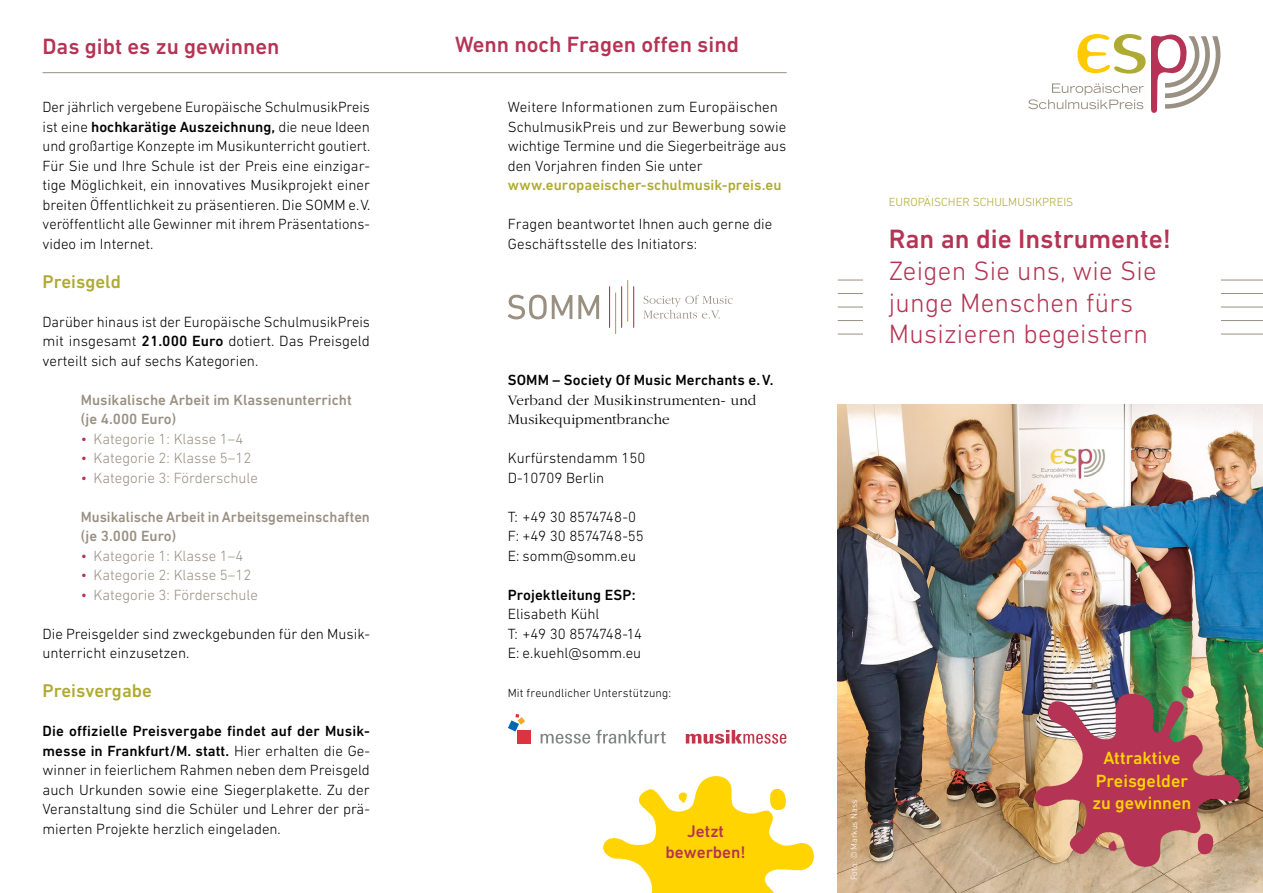
<style>
.page{position:relative;width:1263px;height:893px;background:#fff}
.page>*{position:absolute;margin:0;border:0;box-sizing:border-box;transform-origin:0 0}
.t1{font:300 27px/31.5px "DIN Next LT Pro";letter-spacing:.01em;color:#b53354}
.t2{font:500 27px "DIN Next LT Pro";color:#b53354}
.t3{font:500 22.5px "DIN Next LT Pro";color:#b53354}
.t4{font:500 18.75px "DIN Next LT Pro";color:#afaa32}
.t5{font:500 18px/22.5px "DIN Next LT Pro";color:#ffd400;text-align:center}
.t6{font:500 17.1px/21.3px "DIN Next LT Pro";color:#b53354;text-align:center}
.t7{font:300 15px/19.5px "DIN Next LT Pro";color:#000}
.t8{font:300 15px "DIN Next LT Pro";color:#9a9082}
.t9{font:500 15px/19.5px "DIN Next LT Pro";color:#9a9082}
.t10{font:300 15px/19.5px "ITC Garamond Std";letter-spacing:.01em;color:#000}
.t11{font:500 15px "DIN Next LT Pro";letter-spacing:.005em;color:#000}
.t12{font:500 15px "DIN Next LT Pro";letter-spacing:.005em;color:#afaa32}
.t13{font:300 12px "DIN Next LT Pro";letter-spacing:.01em;color:#000}
.t14{font:300 12px "DIN Next LT Pro";color:#afaa32}
.t15{font:300 9px "DIN Next LT Pro";color:#fff}
.s1{font-weight:500}
.s2{color:#b53354}
</style>
<div class="page">
<img style="left:603px;top:776px;width:211px;height:117px">
<img style="left:838px;top:405px;width:425px;height:488px">
<hr style="left:838px;top:280px;width:425px;height:1px;background:#9a9082">
<hr style="left:838px;top:307px;width:425px;height:1px;background:#9a9082">
<hr style="left:838px;top:293px;width:425px;height:1px;background:#9a9082">
<hr style="left:838px;top:320px;width:425px;height:1px;background:#9a9082">
<hr style="left:838px;top:334px;width:425px;height:1px;background:#9a9082">
<svg style="left:1151px;top:35px;width:69px;height:78px"></svg>
<svg style="left:1077px;top:34px;width:68px;height:40px"></svg>
<svg style="left:1028px;top:83px;width:116px;height:26px"></svg>
<img style="left:1035px;top:686px;width:205px;height:180px">
<hr style="left:43px;top:72px;width:744px;height:1px;background:#9a9082">
<div style="left:863px;top:196px;width:357px;height:170px;background:#fff"></div>
<svg style="left:508px;top:295px;width:64px;height:24px"></svg>
<svg style="left:578px;top:295px;width:21px;height:24px"></svg>
<svg style="left:643px;top:295px;width:90px;height:23px"></svg>
<hr style="left:609px;top:286px;width:1px;height:42px;background:#b53354">
<hr style="left:633px;top:286px;width:1px;height:42px;background:#b53354">
<hr style="left:615px;top:293px;width:1px;height:41px;background:#afaa32">
<hr style="left:621px;top:286px;width:1px;height:42px;background:#b53354">
<hr style="left:627px;top:280px;width:1px;height:42px;background:#afaa32">
<div style="left:517px;top:730px;width:13px;height:13px;background:#dc333f"></div>
<svg style="left:508px;top:714px;width:17px;height:17px"></svg>
<svg style="left:541px;top:734px;width:49px;height:10px"></svg>
<svg style="left:596px;top:730px;width:70px;height:14px"></svg>
<svg style="left:686px;top:730px;width:100px;height:14px"></svg>
<h2 class="t3" style="left:43px;top:33px;width:238px">Das gibt es zu gewinnen</h2>
<h2 class="t3" style="left:455px;top:32px;width:285px">Wenn noch Fragen offen sind</h2>
<p class="t7" style="left:43px;top:97px;width:329px;text-align:justify">Der jährlich vergebene Europäische SchulmusikPreis ist eine <span class="s1">hochkarätige Auszeichnung,</span> die neue Ideen und großartige Konzepte im Musikunterricht goutiert.<br>Für Sie und Ihre Schule ist der Preis eine einzigar&shy;tige Möglichkeit, ein innovatives Musikprojekt einer breiten Öffentlichkeit zu präsentieren. Die SOMM e.V. veröffentlicht alle Gewinner mit ihrem Präsentations&shy;video im Internet.</p>
<p class="t4" style="left:43px;top:270px;width:80px">Preisgeld</p>
<p class="t7" style="left:43px;top:312px;width:329px;text-align:justify">Darüber hinaus ist der Europäische SchulmusikPreis mit insgesamt <span class="s1">21.000 Euro</span> dotiert. Das Preisgeld verteilt sich auf sechs Kategorien.</p>
<p class="t9" style="left:81px;top:390px;width:273px">Musikalische Arbeit im Klassenunterricht (je 4.000 Euro)</p>
<p class="t8" style="left:81px;top:430px;width:164px"><span class="s2">•</span> Kategorie 1: Klasse 1–4</p>
<p class="t8" style="left:81px;top:449px;width:172px"><span class="s2">•</span> Kategorie 2: Klasse 5–12</p>
<p class="t8" style="left:81px;top:469px;width:179px"><span class="s2">•</span> Kategorie 3: Förderschule</p>
<p class="t9" style="left:81px;top:507px;width:291px">Musikalische Arbeit in Arbeitsgemeinschaften (je 3.000 Euro)</p>
<p class="t8" style="left:81px;top:547px;width:164px"><span class="s2">•</span> Kategorie 1: Klasse 1–4</p>
<p class="t8" style="left:81px;top:566px;width:172px"><span class="s2">•</span> Kategorie 2: Klasse 5–12</p>
<p class="t8" style="left:81px;top:586px;width:179px"><span class="s2">•</span> Kategorie 3: Förderschule</p>
<p class="t7" style="left:43px;top:624px;width:329px">Die Preisgelder sind zweckgebunden für den Musik&shy;unterricht einzusetzen.</p>
<p class="t4" style="left:43px;top:680px;width:111px">Preisvergabe</p>
<p class="t7" style="left:43px;top:721px;width:329px;text-align:justify"><span class="s1">Die offizielle Preisvergabe findet auf der Musik&shy;messe in Frankfurt/M. statt.</span> Hier erhalten die Ge&shy;winner in feierlichem Rahmen neben dem Preisgeld auch Urkunden sowie eine Siegerplakette. Zu der Veranstaltung sind die Schüler und Lehrer der prä&shy;mierten Projekte herzlich eingeladen.</p>
<p class="t7" style="left:508px;top:97px;width:280px">Weitere Informationen zum Europäischen SchulmusikPreis und zur Bewerbung sowie wichtige Termine und die Siegerbeiträge aus den Vorjahren finden Sie unter</p>
<p class="t12" style="left:508px;top:176px;width:275px">www.europaeischer-schulmusik-preis.eu</p>
<p class="t7" style="left:508px;top:214px;width:266px">Fragen beantwortet Ihnen auch gerne die<br>Geschäftsstelle des Initiators:</p>
<p class="t11" style="left:508px;top:371px;width:267px">SOMM – Society Of Music Merchants e.V.</p>
<p class="t10" style="left:508px;top:390px;width:250px">Verband der Musikinstrumenten- und<br>Musikequipmentbranche</p>
<p class="t7" style="left:508px;top:448px;width:139px">Kurfürstendamm 150<br>D-10709 Berlin</p>
<p class="t7" style="left:508px;top:507px;width:138px">T: +49 30 8574748-0<br>F: +49 30 8574748-55<br>E: somm@somm.eu</p>
<p class="t11" style="left:508px;top:586px;width:129px">Projektleitung ESP:</p>
<p class="t7" style="left:508px;top:604px;width:136px">Elisabeth Kühl<br>T: +49 30 8574748-14<br>E: e.kuehl@somm.eu</p>
<p class="t13" style="left:508px;top:686px;width:165px">Mit freundlicher Unterstützung:</p>
<p class="t6" style="left:666px;top:820px;width:82px">Jetzt bewerben!</p>
<p class="t14" style="left:889px;top:195px;width:186px">EUROPÄISCHER SCHULMUSIKPREIS</p>
<h1 class="t2" style="left:889px;top:224px;width:284px">Ran an die Instrumente!</h1>
<h1 class="t1" style="left:889px;top:255px;width:269px">Zeigen Sie uns, wie Sie junge Menschen fürs<br>Musizieren begeistern</h1>
<p class="t15" style="left:849px;top:880px;width:82px;rotate:-90deg">Foto: © Markus Nass</p>
<p class="t5" style="left:1092px;top:747px;width:100px">Attraktive<br>Preisgelder zu gewinnen</p>
</div>
